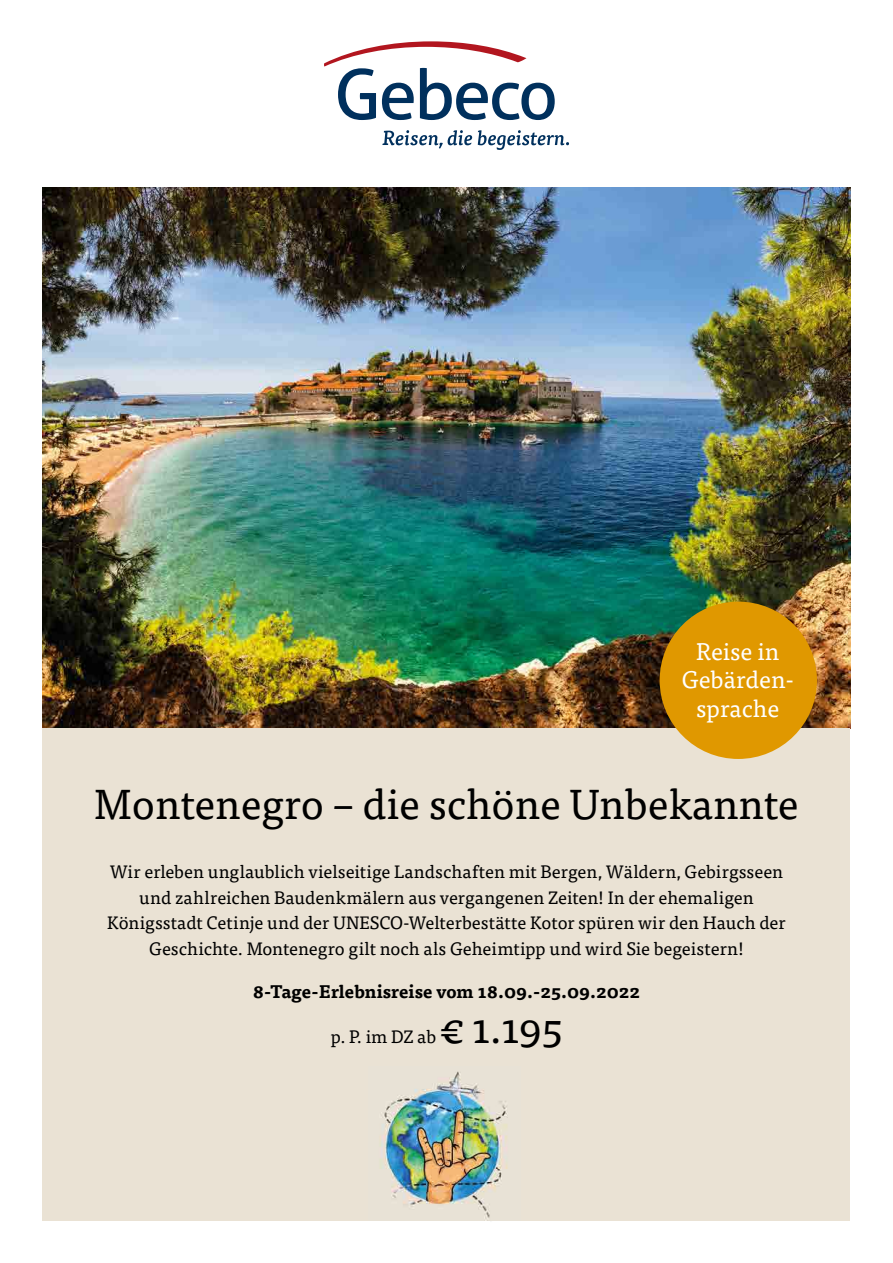
<style>
.page{position:relative;width:893px;height:1263px;background:#fff}
.page>*{position:absolute;margin:0;border:0;box-sizing:border-box;transform-origin:0 0}
.t1{font:42px "Tisa OT";color:#000}
.t2{font:24px/28.5px "Tisa OT";color:#fff;text-align:center}
.t3{font:18px/25.5px "Tisa OT";color:#000;text-align:center}
.t4{font:700 18px "Tisa OT";color:#000}
</style>
<div class="page">
<img style="left:43px;top:187px;width:807px;height:541px">
<svg style="left:324px;top:41px;width:231px;height:79px"></svg>
<svg style="left:382px;top:130px;width:90px;height:19px"></svg>
<svg style="left:478px;top:130px;width:91px;height:20px"></svg>
<div style="left:43px;top:728px;width:807px;height:492px;background:#eae2d4"></div>
<div style="left:660px;top:602px;width:157px;height:157px;background:#e09800;border-radius:50%"></div>
<img style="left:369px;top:1071px;width:152px;height:150px">
<h2 class="t2" style="left:682px;top:637px;width:113px">Reise in<br>Gebärden&shy;sprache</h2>
<h1 class="t1" style="left:94px;top:779px;width:706px">Montenegro – die schöne Unbekannte</h1>
<p class="t3" style="left:107px;top:859px;width:680px">Wir erleben unglaublich vielseitige Landschaften mit Bergen, Wäldern, Gebirgsseen und zahlreichen Baudenkmälern aus vergangenen Zeiten! In der ehemaligen Königsstadt Cetinje und der UNESCO-Welterbestätte Kotor spüren wir den Hauch der Geschichte. Montenegro gilt noch als Geheimtipp und wird Sie begeistern!</p>
<p class="t4" style="left:253px;top:981px;width:389px">8-Tage-Erlebnisreise vom 18.09.-25.09.2022</p>
<p class="t3" style="left:331px;top:1024px;width:107px">p. P. im DZ ab</p>
<h1 class="t1" style="left:440px;top:1004px;width:124px">€ 1.195</h1>
</div>
